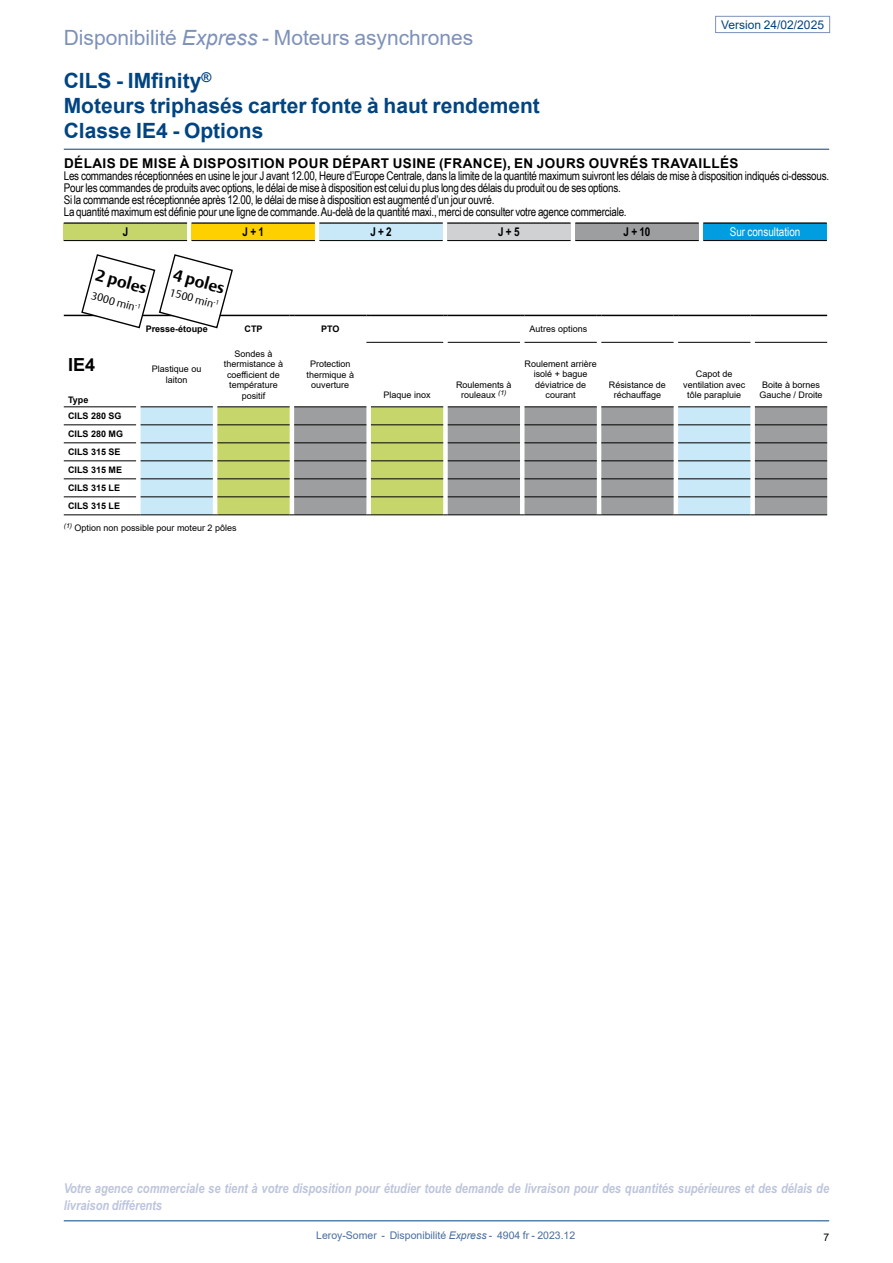
<style>
.page{position:relative;width:893px;height:1263px;background:#fff}
.page>*{position:absolute;margin:0;border:0;box-sizing:border-box;transform-origin:0 0}
.t1{font:700 21px/25.2px "Arial";color:#004481}
.t2{font:21px "Arial";color:#7d91b9}
.t3{font:700 18px "Arial";color:#000}
.t4{font:700 16.5px "DTL Argo T";color:#000}
.t5{font:italic 700 13.5px/16.2px "Arial Narrow";color:#bdc5dc}
.t6{font:700 13.5px "Arial";letter-spacing:.035em;color:#000}
.t7{font:12.15px "Arial Narrow";color:#fff}
.t8{font:700 12.15px "Arial Narrow";color:#000}
.t9{font:12px/12px "Arial Narrow";letter-spacing:-.02em;color:#000}
.t10{font:12px "Arial";color:#004481}
.t11{font:10.95px "DTL Argo T Light";color:#000}
.t12{font:10.5px "Arial";color:#496da0}
.t13{font:10.5px "Arial";color:#000}
.t14{font:9px/10.5px "Arial";color:#000;text-align:center}
.t15{font:700 9px/18px "Arial";color:#000}
.s1{font-style:italic}
</style>
<div class="page">
<hr style="left:64px;top:149px;width:765px;height:1px;background:#004481">
<hr style="left:64px;top:1220px;width:765px;height:1px;background:#004481">
<div style="left:64px;top:223px;width:123px;height:18px;background:#c7d66a"></div>
<div style="left:192px;top:223px;width:123px;height:18px;background:#ffd000"></div>
<div style="left:319px;top:223px;width:124px;height:18px;background:#c9e9f8"></div>
<div style="left:447px;top:223px;width:124px;height:18px;background:#d0d1d2"></div>
<div style="left:575px;top:223px;width:124px;height:18px;background:#9c9e9f"></div>
<div style="left:703px;top:223px;width:124px;height:18px;background:#009ee0"></div>
<hr style="left:64px;top:223px;width:123px;height:1px;background:#000">
<hr style="left:192px;top:223px;width:123px;height:1px;background:#000">
<hr style="left:319px;top:223px;width:124px;height:1px;background:#000">
<hr style="left:447px;top:223px;width:124px;height:1px;background:#000">
<hr style="left:575px;top:223px;width:124px;height:1px;background:#000">
<hr style="left:703px;top:223px;width:124px;height:1px;background:#000">
<hr style="left:64px;top:240px;width:123px;height:1px;background:#000">
<hr style="left:192px;top:240px;width:123px;height:1px;background:#000">
<hr style="left:319px;top:240px;width:124px;height:1px;background:#000">
<hr style="left:447px;top:240px;width:124px;height:1px;background:#000">
<hr style="left:575px;top:240px;width:124px;height:1px;background:#000">
<hr style="left:703px;top:240px;width:124px;height:1px;background:#000">
<div style="left:715px;top:16px;width:115px;height:17px;border:1px solid #7d91b9"></div>
<svg style="left:64px;top:316px;width:686px;height:91px"></svg>
<div style="left:141px;top:407px;width:72px;height:107px;background:#c9e9f8"></div>
<svg style="left:448px;top:407px;width:302px;height:107px;background:#a5aeb2"></svg>
<hr style="left:64px;top:315px;width:72px;height:1px;background:#000">
<hr style="left:371px;top:315px;width:72px;height:1px;background:#000">
<hr style="left:448px;top:315px;width:72px;height:1px;background:#000">
<hr style="left:524px;top:315px;width:73px;height:1px;background:#000">
<hr style="left:601px;top:315px;width:73px;height:1px;background:#000">
<hr style="left:678px;top:315px;width:72px;height:1px;background:#000">
<hr style="left:371px;top:342px;width:72px;height:1px;background:#000">
<hr style="left:448px;top:342px;width:72px;height:1px;background:#000">
<hr style="left:524px;top:342px;width:73px;height:1px;background:#000">
<hr style="left:601px;top:342px;width:73px;height:1px;background:#000">
<hr style="left:678px;top:342px;width:72px;height:1px;background:#000">
<hr style="left:64px;top:425px;width:72px;height:1px;background:#000">
<hr style="left:64px;top:443px;width:72px;height:1px;background:#000">
<hr style="left:64px;top:461px;width:72px;height:1px;background:#000">
<hr style="left:64px;top:479px;width:72px;height:1px;background:#000">
<hr style="left:64px;top:497px;width:72px;height:1px;background:#000">
<hr style="left:64px;top:406px;width:72px;height:1px;background:#000">
<hr style="left:141px;top:425px;width:72px;height:1px;background:#000">
<hr style="left:448px;top:425px;width:72px;height:1px;background:#000">
<hr style="left:524px;top:425px;width:73px;height:1px;background:#000">
<hr style="left:601px;top:425px;width:73px;height:1px;background:#000">
<hr style="left:678px;top:425px;width:72px;height:1px;background:#000">
<hr style="left:141px;top:443px;width:72px;height:1px;background:#000">
<hr style="left:448px;top:443px;width:72px;height:1px;background:#000">
<hr style="left:524px;top:443px;width:73px;height:1px;background:#000">
<hr style="left:601px;top:443px;width:73px;height:1px;background:#000">
<hr style="left:678px;top:443px;width:72px;height:1px;background:#000">
<hr style="left:141px;top:461px;width:72px;height:1px;background:#000">
<hr style="left:448px;top:461px;width:72px;height:1px;background:#000">
<hr style="left:524px;top:461px;width:73px;height:1px;background:#000">
<hr style="left:601px;top:461px;width:73px;height:1px;background:#000">
<hr style="left:678px;top:461px;width:72px;height:1px;background:#000">
<hr style="left:141px;top:479px;width:72px;height:1px;background:#000">
<hr style="left:448px;top:479px;width:72px;height:1px;background:#000">
<hr style="left:524px;top:479px;width:73px;height:1px;background:#000">
<hr style="left:601px;top:479px;width:73px;height:1px;background:#000">
<hr style="left:678px;top:479px;width:72px;height:1px;background:#000">
<hr style="left:141px;top:497px;width:72px;height:1px;background:#000">
<hr style="left:448px;top:497px;width:72px;height:1px;background:#000">
<hr style="left:524px;top:497px;width:73px;height:1px;background:#000">
<hr style="left:601px;top:497px;width:73px;height:1px;background:#000">
<hr style="left:678px;top:497px;width:72px;height:1px;background:#000">
<hr style="left:64px;top:514px;width:72px;height:1px;background:#000">
<hr style="left:141px;top:514px;width:72px;height:1px;background:#000">
<svg style="left:213px;top:407px;width:235px;height:108px;background:#b4bd7f"></svg>
<hr style="left:448px;top:514px;width:72px;height:1px;background:#000">
<hr style="left:524px;top:514px;width:73px;height:1px;background:#000">
<hr style="left:601px;top:514px;width:73px;height:1px;background:#000">
<hr style="left:678px;top:514px;width:72px;height:1px;background:#000">
<hr style="left:141px;top:406px;width:72px;height:1px;background:#000">
<hr style="left:217px;top:406px;width:73px;height:1px;background:#000">
<hr style="left:294px;top:406px;width:72px;height:1px;background:#000">
<hr style="left:371px;top:406px;width:72px;height:1px;background:#000">
<hr style="left:448px;top:406px;width:72px;height:1px;background:#000">
<hr style="left:524px;top:406px;width:73px;height:1px;background:#000">
<hr style="left:601px;top:406px;width:73px;height:1px;background:#000">
<hr style="left:678px;top:406px;width:72px;height:1px;background:#000">
<svg style="left:750px;top:315px;width:77px;height:200px"></svg>
<svg style="left:80px;top:254px;width:291px;height:89px"></svg>
<h1 class="t2" style="left:64px;top:23px;width:411px">Disponibilité <span class="s1">Express</span> - Moteurs asynchrones</h1>
<h1 class="t1" style="left:64px;top:68px;width:478px">CILS - IMfinity<sup>®<br></sup>Moteurs triphasés carter fonte à haut rendement<br>Classe IE4 - Options</h1>
<p class="t10" style="left:721px;top:16px;width:104px">Version 24/02/2025</p>
<p class="t6" style="left:64px;top:154px;width:676px">DÉLAIS DE MISE À DISPOSITION POUR DÉPART USINE (FRANCE), EN JOURS OUVRÉS TRAVAILLÉS</p>
<p class="t9" style="left:64px;top:170px;width:767px">Les commandes réceptionnées en usine le jour J avant 12.00, Heure d’Europe Centrale, dans la limite de la quantité maximum suivront les délais de mise à disposition indiqués ci-dessous.<br>Pour les commandes de produits avec options, le délai de mise à disposition est celui du plus long des délais du produit ou de ses options.<br>Si la commande est réceptionnée après 12.00, le délai de mise à disposition est augmenté d’un jour ouvré.<br>La quantité maximum est définie pour une ligne de commande. Au-delà de la quantité maxi., merci de consulter votre agence commerciale.</p>
<p class="t8" style="left:123px;top:225px;width:7px">J</p>
<p class="t8" style="left:243px;top:225px;width:23px">J + 1</p>
<p class="t8" style="left:370px;top:225px;width:23px">J + 2</p>
<p class="t8" style="left:498px;top:225px;width:23px">J + 5</p>
<p class="t8" style="left:624px;top:225px;width:28px">J + 10</p>
<p class="t7" style="left:730px;top:223px;width:72px">Sur consultation</p>
<h3 class="t4" style="left:99px;top:265px;width:54px;rotate:15deg">2 poles</h3>
<p class="t11" style="left:93px;top:289px;width:52px;rotate:15deg">3000 min<sup>-1</sup></p>
<h3 class="t4" style="left:176px;top:265px;width:54px;rotate:15deg">4 poles</h3>
<p class="t11" style="left:172px;top:286px;width:52px;rotate:15deg">1500 min<sup>-1</sup></p>
<h2 class="t3" style="left:68px;top:352px;width:29px">IE4</h2>
<p class="t15" style="left:68px;top:390px;width:22px">Type</p>
<p class="t15" style="left:146px;top:320px;width:64px">Presse-étoupe</p>
<p class="t15" style="left:245px;top:320px;width:19px">CTP</p>
<p class="t15" style="left:321px;top:320px;width:20px">PTO</p>
<p class="t14" style="left:530px;top:324px;width:59px">Autres options</p>
<p class="t14" style="left:152px;top:364px;width:51px">Plastique ou laiton</p>
<p class="t14" style="left:224px;top:348px;width:61px">Sondes à thermistance à coefficient de température positif</p>
<p class="t14" style="left:307px;top:359px;width:49px">Protection thermique à ouverture</p>
<p class="t14" style="left:384px;top:390px;width:49px">Plaque inox</p>
<p class="t14" style="left:456px;top:379px;width:57px">Roulements à rouleaux <sup>(1)</sup></p>
<p class="t14" style="left:525px;top:358px;width:74px">Roulement arrière isolé + bague déviatrice de courant</p>
<p class="t15" style="left:68px;top:407px;width:57px">CILS 280 SG<br>CILS 280 MG<br>CILS 315 SE<br>CILS 315 ME<br>CILS 315 LE<br>CILS 315 LE</p>
<p class="t14" style="left:64px;top:522px;width:174px"><sup>(1)</sup> Option non possible pour moteur 2 pôles</p>
<p class="t14" style="left:609px;top:379px;width:59px">Résistance de réchauffage</p>
<p class="t14" style="left:683px;top:369px;width:64px">Capot de ventilation avec tôle parapluie</p>
<p class="t14" style="left:759px;top:379px;width:65px;text-align:left">Boite à bornes<br>Gauche / Droite</p>
<p class="t5" style="left:64px;top:1180px;width:767px">Votre agence commerciale se tient à votre disposition pour étudier toute demande de livraison pour des quantités supérieures et des délais de livraison différents</p>
<p class="t12" style="left:316px;top:1228px;width:261px">Leroy-Somer - Disponibilité <span class="s1">Express</span> - 4904 fr - 2023.12</p>
<p class="t13" style="left:823px;top:1230px;width:7px">7</p>
</div>
